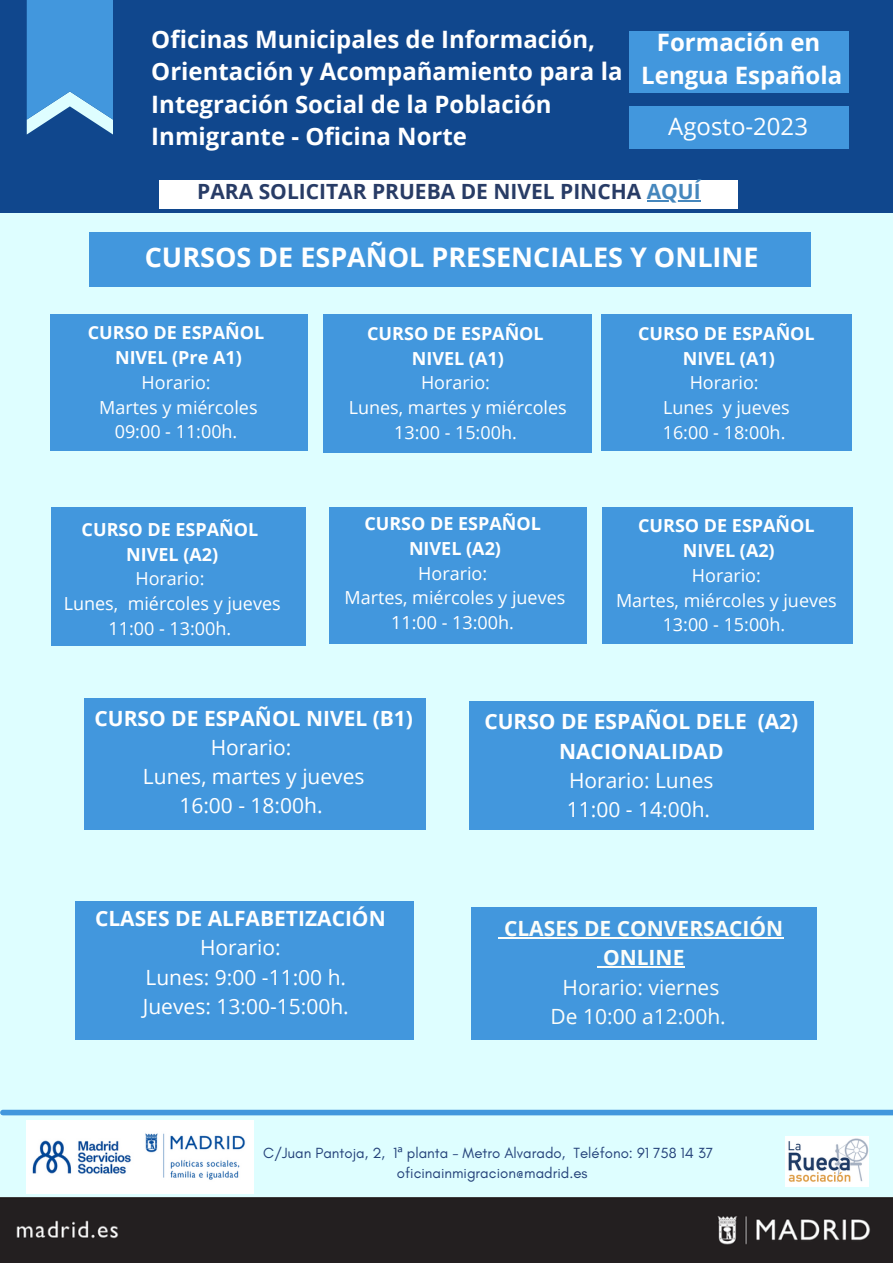
<style>
.page{position:relative;width:893px;height:1264px;background:#fff}
.page>*{position:absolute;margin:0;border:0;box-sizing:border-box;transform-origin:0 0}
.t1{font:700 27px "Open Sans";color:#fff}
.t2{font:700 24px/32.5px "Open Sans";color:#fff}
.t3{font:24px "Open Sans";color:#fff}
.t4{font:21px "Open Sans";color:#fff}
.t5{font:700 21px/29.2px "Open Sans";color:#fff;text-align:center}
.t6{font:700 21px "Open Sans";color:#283c66}
.t7{font:21px "Open Sans";color:#fcfdf9}
.t8{font:700 21px "Open Sans";color:#fcfdf9}
.t9{font:18px "Open Sans";color:#fff}
.t10{font:700 18px "Open Sans";color:#fff}
.t11{font:15px "Glacial Indifference";color:#24427a}
.s1{color:#4587bd}
.s2{font-family:"Noto Sans"}
</style>
<div class="page">
<div style="left:0;top:0;width:892px;height:1262px;background:#defeff"></div>
<div style="left:0;top:0;width:892px;height:213px;background:#10478d"></div>
<div style="left:629px;top:31px;width:219px;height:62px;background:#4297dd"></div>
<div style="left:0;top:1197px;width:892px;height:65px;background:#231f20"></div>
<div style="left:629px;top:106px;width:219px;height:43px;background:#4297dd"></div>
<div style="left:160px;top:180px;width:577px;height:28px;background:#fff"></div>
<hr style="left:646px;top:200px;width:54px;height:2px;background:#4587bd">
<div style="left:3px;top:1109px;width:889px;height:6px;background:#4297dd"></div>
<div style="left:89px;top:232px;width:721px;height:54px;background:#4297dd"></div>
<img style="left:786px;top:1136px;width:82px;height:50px">
<div style="left:600px;top:314px;width:251px;height:136px;background:#4297dd"></div>
<div style="left:50px;top:314px;width:257px;height:136px;background:#4297dd"></div>
<div style="left:76px;top:901px;width:338px;height:138px;background:#4297dd"></div>
<div style="left:323px;top:314px;width:268px;height:138px;background:#4297dd"></div>
<div style="left:52px;top:507px;width:254px;height:138px;background:#4297dd"></div>
<div style="left:601px;top:507px;width:251px;height:136px;background:#4297dd"></div>
<div style="left:84px;top:698px;width:341px;height:131px;background:#4297dd"></div>
<div style="left:471px;top:906px;width:345px;height:133px;background:#4297dd"></div>
<hr style="left:504px;top:937px;width:279px;height:1px;background:#fcfdf9">
<hr style="left:603px;top:966px;width:81px;height:1px;background:#fcfdf9">
<svg style="left:27px;top:0;width:86px;height:134px;background:#4d9ad8"></svg>
<div style="left:329px;top:507px;width:257px;height:136px;background:#4297dd"></div>
<div style="left:469px;top:701px;width:344px;height:128px;background:#4297dd"></div>
<img style="left:27px;top:1120px;width:227px;height:73px">
<p class="t2" style="left:151px;top:22px;width:445px">Oficinas Municipales de Información,</p>
<p class="t2" style="left:151px;top:55px;width:472px">Orientación y Acompañamiento para la<br>Integración Social de la Población<br>Inmigrante - Oficina Norte</p>
<p class="t2" style="left:657px;top:26px;width:165px">Formación en</p>
<p class="t2" style="left:641px;top:58px;width:202px">Lengua Española</p>
<p class="t3" style="left:668px;top:110px;width:141px">Agosto-2023</p>
<p class="t6" style="left:197px;top:177px;width:505px">PARA SOLICITAR PRUEBA DE NIVEL PINCHA <span class="s1">AQUÍ</span></p>
<p class="t1" style="left:145px;top:238px;width:615px">CURSOS DE ESPAÑOL PRESENCIALES Y ONLINE</p>
<p class="t10" style="left:88px;top:320px;width:178px">CURSO DE ESPAÑOL</p>
<p class="t10" style="left:115px;top:345px;width:128px">NIVEL (Pre A1)</p>
<p class="t9" style="left:142px;top:370px;width:70px">Horario:</p>
<p class="t9" style="left:99px;top:394px;width:160px">Martes y miércoles</p>
<p class="t9" style="left:115px;top:419px;width:124px">09:00 - 11:00h.</p>
<p class="t10" style="left:82px;top:516px;width:178px">CURSO DE ESPAÑOL</p>
<p class="t10" style="left:126px;top:541px;width:93px">NIVEL (A2)</p>
<p class="t9" style="left:135px;top:566px;width:70px">Horario:</p>
<p class="t9" style="left:64px;top:591px;width:218px">Lunes, miércoles y jueves</p>
<p class="t9" style="left:109px;top:615px;width:124px">11:00 - 13:00h.</p>
<p class="t10" style="left:367px;top:320px;width:178px">CURSO DE ESPAÑOL</p>
<p class="t10" style="left:412px;top:345px;width:93px">NIVEL (A1)</p>
<p class="t9" style="left:421px;top:370px;width:70px">Horario:</p>
<p class="t9" style="left:349px;top:395px;width:219px">Lunes, martes y miércoles</p>
<p class="t9" style="left:394px;top:419px;width:124px">13:00 - 15:00h.</p>
<p class="t10" style="left:364px;top:511px;width:178px">CURSO DE ESPAÑOL</p>
<p class="t10" style="left:409px;top:535px;width:93px">NIVEL (A2)</p>
<p class="t9" style="left:418px;top:560px;width:70px">Horario:</p>
<p class="t9" style="left:344px;top:585px;width:222px">Martes, miércoles y jueves</p>
<p class="t9" style="left:391px;top:610px;width:124px">11:00 - 13:00h.</p>
<p class="t10" style="left:638px;top:320px;width:178px">CURSO DE ESPAÑOL</p>
<p class="t10" style="left:682px;top:345px;width:93px">NIVEL (A1)</p>
<p class="t9" style="left:689px;top:370px;width:70px">Horario:</p>
<p class="t9" style="left:663px;top:395px;width:128px">Lunes y jueves</p>
<p class="t9" style="left:662px;top:419px;width:124px">16:00 - 18:00h.</p>
<p class="t10" style="left:638px;top:513px;width:178px">CURSO DE ESPAÑOL</p>
<p class="t10" style="left:682px;top:538px;width:93px">NIVEL (A2)</p>
<p class="t9" style="left:692px;top:562px;width:70px">Horario:</p>
<p class="t9" style="left:616px;top:587px;width:222px">Martes, miércoles y jueves</p>
<p class="t9" style="left:662px;top:612px;width:124px">13:00 - 15:00h.</p>
<p class="t5" style="left:94px;top:703px;width:320px">CURSO DE ESPAÑOL NIVEL (B1)</p>
<p class="t4" style="left:211px;top:732px;width:82px">Horario:</p>
<p class="t4" style="left:143px;top:761px;width:223px">Lunes, martes y jueves</p>
<p class="t4" style="left:179px;top:791px;width:145px">16:00 - 18:00h.</p>
<p class="t5" style="left:95px;top:903px;width:292px">CLASES DE ALFABETIZACIÓN</p>
<p class="t4" style="left:200px;top:932px;width:82px">Horario:</p>
<p class="t4" style="left:145px;top:962px;width:202px">Lunes: 9:00 -11:00 h.</p>
<p class="t4" style="left:143px;top:991px;width:207px">Jueves: 13:00-15:00h.</p>
<p class="t5" style="left:484px;top:706px;width:315px">CURSO DE ESPAÑOL DELE (A2)<br>NACIONALIDAD</p>
<p class="t4" style="left:569px;top:765px;width:146px">Horario: Lunes</p>
<p class="t4" style="left:567px;top:794px;width:145px">11:00 - 14:00h.</p>
<p class="t8" style="left:504px;top:913px;width:281px">CLASES DE CONVERSACIÓN</p>
<p class="t8" style="left:603px;top:942px;width:83px">ONLINE</p>
<p class="t7" style="left:562px;top:972px;width:158px">Horario: viernes</p>
<p class="t7" style="left:550px;top:1001px;width:177px">De 10:00 a12:00h.</p>
<p class="t11" style="left:263px;top:1143px;width:451px">C/Juan Pantoja, 2, 1<span class="s2">ª</span> planta - Metro Alvarado, Teléfono: 91 758 14 37</p>
<p class="t11" style="left:397px;top:1163px;width:192px">oficinainmigracion@madrid.es</p>
</div>
